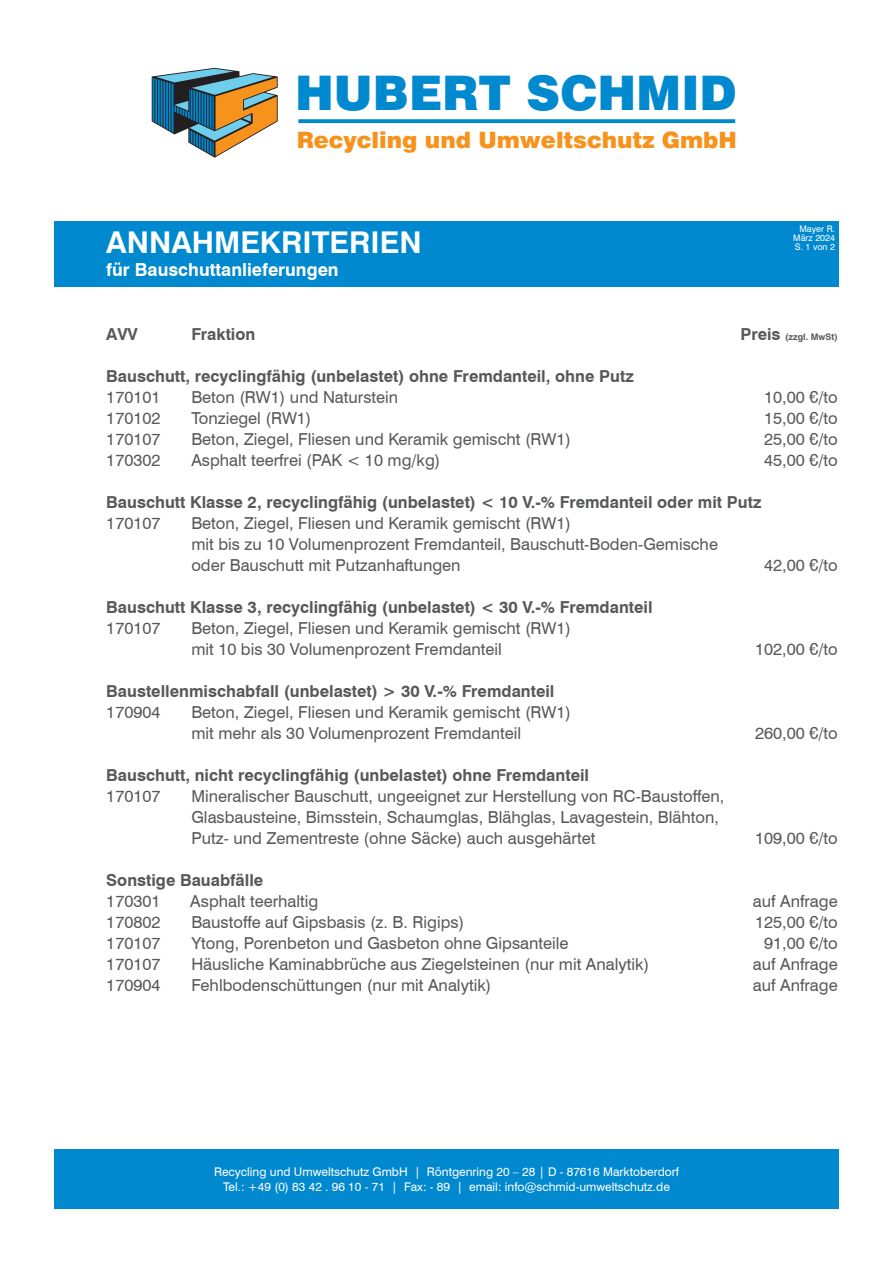
<style>
.page{position:relative;width:893px;height:1263px;background:#fff}
.page>*{position:absolute;margin:0;border:0;box-sizing:border-box;transform-origin:0 0}
.t1{font:900 47.7px "Swiss 721 BT";color:#0089cf}
.t2{font:700 30px "Swiss 721 BT";color:#fff}
.t3{font:900 22.5px "Swiss 721 BT";color:#f7931d}
.t4{font:700 18px "Swiss 721 BT";color:#fff}
.t5{font:16.5px/21px "Swiss 721 BT";color:#57585a}
.t6{font:700 16.5px "Swiss 721 BT";color:#57585a}
.t7{font:12px/15px "Swiss 721 BT";color:#fff;text-align:center}
.t8{font:9px/9px "Swiss 721 BT";color:#fff;text-align:justify}
.t9{font:700 9px "Swiss 721 BT";color:#57585a}
.s1{font-size:16.5px}
</style>
<div class="page">
<svg style="left:152px;top:68px;width:126px;height:90px"></svg>
<svg style="left:298px;top:119px;width:437px;height:4px;background:#0f90d1"></svg>
<div style="left:54px;top:1149px;width:785px;height:60px;background:#0089cf"></div>
<div style="left:54px;top:221px;width:785px;height:66px;background:#0089cf"></div>
<h1 class="t1" style="left:295px;top:65px;width:443px">HUBERT SCHMID</h1>
<h3 class="t3" style="left:297px;top:126px;width:442px">Recycling und Umweltschutz GmbH</h3>
<h2 class="t2" style="left:106px;top:224px;width:317px">ANNAHMEKRITERIEN</h2>
<p class="t4" style="left:106px;top:258px;width:234px">für Bauschuttanlieferungen</p>
<p class="t8" style="left:793px;top:224px;width:43px;text-indent:6px">Mayer R.<br>März 2024<br>S. 1 von 2</p>
<p class="t6" style="left:106px;top:324px;width:33px">AVV</p>
<p class="t6" style="left:191px;top:324px;width:65px">Fraktion</p>
<p class="t9" style="left:740px;top:331px;width:99px"><span class="s1">Preis</span> (zzgl. MwSt)</p>
<p class="t6" style="left:106px;top:366px;width:529px">Bauschutt, recyclingfähig (unbelastet) ohne Fremdanteil, ohne Putz</p>
<p class="t5" style="left:106px;top:386px;width:56px">170101</p>
<p class="t5" style="left:191px;top:386px;width:208px">Beton (RW1) und Naturstein</p>
<p class="t5" style="left:764px;top:386px;width:75px">10,00 €/to</p>
<p class="t5" style="left:106px;top:407px;width:56px">170102</p>
<p class="t5" style="left:191px;top:407px;width:122px">Tonziegel (RW1)</p>
<p class="t5" style="left:764px;top:407px;width:75px">15,00 €/to</p>
<p class="t5" style="left:106px;top:428px;width:56px">170107</p>
<p class="t5" style="left:191px;top:428px;width:381px">Beton, Ziegel, Fliesen und Keramik gemischt (RW1)</p>
<p class="t5" style="left:764px;top:428px;width:75px">25,00 €/to</p>
<p class="t5" style="left:106px;top:449px;width:56px">170302</p>
<p class="t5" style="left:191px;top:449px;width:251px">Asphalt teerfrei (PAK &lt; 10 mg/kg)</p>
<p class="t5" style="left:764px;top:449px;width:75px">45,00 €/to</p>
<p class="t6" style="left:106px;top:492px;width:656px">Bauschutt Klasse 2, recyclingfähig (unbelastet) &lt; 10 V.-% Fremdanteil oder mit Putz</p>
<p class="t5" style="left:106px;top:512px;width:56px">170107</p>
<p class="t5" style="left:191px;top:512px;width:528px">Beton, Ziegel, Fliesen und Keramik gemischt (RW1)<br>mit bis zu 10 Volumenprozent Fremdanteil, Bauschutt-Boden-Gemische oder Bauschutt mit Putzanhaftungen</p>
<p class="t5" style="left:764px;top:554px;width:75px">42,00 €/to</p>
<p class="t6" style="left:106px;top:597px;width:548px">Bauschutt Klasse 3, recyclingfähig (unbelastet) &lt; 30 V.-% Fremdanteil</p>
<p class="t5" style="left:106px;top:617px;width:56px">170107</p>
<p class="t5" style="left:191px;top:617px;width:381px">Beton, Ziegel, Fliesen und Keramik gemischt (RW1) mit 10 bis 30 Volumenprozent Fremdanteil</p>
<p class="t6" style="left:106px;top:681px;width:450px">Baustellenmischabfall (unbelastet) &gt; 30 V.-% Fremdanteil</p>
<p class="t5" style="left:106px;top:701px;width:56px">170904</p>
<p class="t5" style="left:191px;top:701px;width:381px">Beton, Ziegel, Fliesen und Keramik gemischt (RW1) mit mehr als 30 Volumenprozent Fremdanteil</p>
<p class="t6" style="left:106px;top:765px;width:484px">Bauschutt, nicht recyclingfähig (unbelastet) ohne Fremdanteil</p>
<p class="t5" style="left:106px;top:785px;width:56px">170107</p>
<p class="t5" style="left:191px;top:785px;width:534px">Mineralischer Bauschutt, ungeeignet zur Herstellung von RC-Baustoffen,<br>Glasbausteine, Bimsstein, Schaumglas, Blähglas, Lavagestein, Blähton,<br>Putz- und Zementreste (ohne Säcke) auch ausgehärtet</p>
<p class="t5" style="left:755px;top:638px;width:84px">102,00 €/to</p>
<p class="t5" style="left:755px;top:722px;width:84px">260,00 €/to</p>
<p class="t5" style="left:755px;top:827px;width:84px">109,00 €/to</p>
<p class="t6" style="left:106px;top:870px;width:159px">Sonstige Bauabfälle</p>
<p class="t5" style="left:106px;top:890px;width:56px">170301</p>
<p class="t5" style="left:190px;top:890px;width:130px">Asphalt teerhaltig</p>
<p class="t5" style="left:753px;top:890px;width:86px">auf Anfrage</p>
<p class="t5" style="left:106px;top:911px;width:56px">170802</p>
<p class="t5" style="left:191px;top:911px;width:274px">Baustoffe auf Gipsbasis (z. B. Rigips)</p>
<p class="t5" style="left:755px;top:911px;width:84px">125,00 €/to</p>
<p class="t5" style="left:106px;top:932px;width:56px">170107</p>
<p class="t5" style="left:191px;top:932px;width:379px">Ytong, Porenbeton und Gasbeton ohne Gipsanteile</p>
<p class="t5" style="left:764px;top:932px;width:75px">91,00 €/to</p>
<p class="t5" style="left:106px;top:953px;width:56px">170107</p>
<p class="t5" style="left:191px;top:953px;width:459px">Häusliche Kaminabbrüche aus Ziegelsteinen (nur mit Analytik)</p>
<p class="t5" style="left:753px;top:953px;width:86px">auf Anfrage</p>
<p class="t5" style="left:106px;top:974px;width:56px">170904</p>
<p class="t5" style="left:191px;top:974px;width:302px">Fehlbodenschüttungen (nur mit Analytik)</p>
<p class="t5" style="left:753px;top:974px;width:86px">auf Anfrage</p>
<p class="t7" style="left:214px;top:1164px;width:466px">Recycling und Umweltschutz GmbH | Röntgenring 20 – 28 | D - 87616 Marktoberdorf<br>Tel.: +49 (0) 83 42 . 96 10 - 71 | Fax: - 89 | email: info@schmid-umweltschutz.de</p>
</div>
